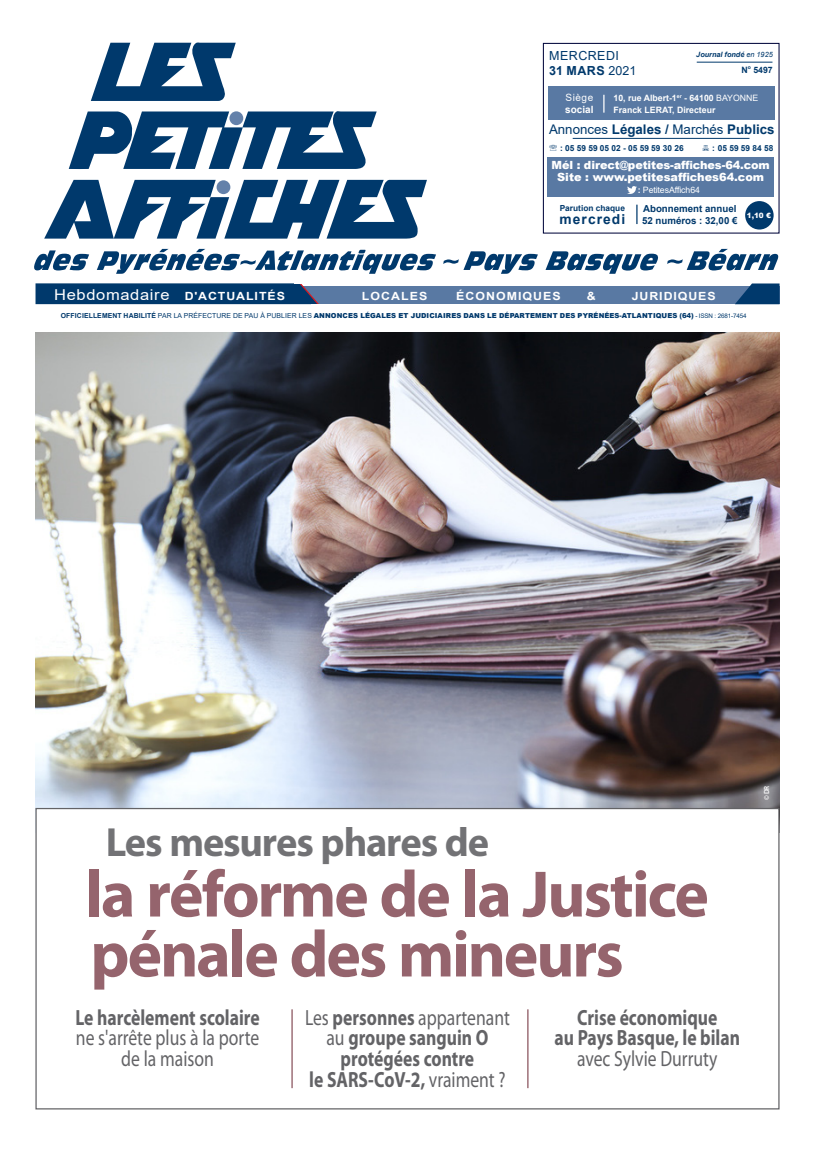
<style>
.page{position:relative;width:815px;height:1150px;background:#fff}
.page>*{position:absolute;margin:0;border:0;box-sizing:border-box;transform-origin:0 0}
.t1{font:700 66.25px/59.9px "Myriad Pro";letter-spacing:-.035em;color:#8a535d}
.t2{font:700 40.88px "Myriad Pro";letter-spacing:-.025em;color:#636366}
.t3{font:700 22px/20.6px "Myriad Pro";color:#636366;text-align:center;scale:.8 1}
.t4{font:22px/20.6px "Myriad Pro";color:#636366;text-align:center;scale:.8 1}
.t5{font:15px "Arial";letter-spacing:.04em;color:#fff;scale:1.1 1}
.t6{font:700 13.75px "Arial";letter-spacing:.08em;color:#00396c}
.t7{font:13.25px "Arial";color:#00396c}
.t8{font:12.5px/15px "Arial";color:#00396c}
.t9{font:900 11.25px/11.9px "Arial";letter-spacing:-.005em;color:#fff;text-align:center}
.t10{font:700 11.25px "Arial";letter-spacing:.085em;color:#fff;scale:1.1 1}
.t11{font:700 10px "Arial";color:#fff}
.t12{font:10px "Arial";letter-spacing:.06em;color:#fff}
.t13{font:700 9.75px/12.5px "Arial";color:#00396c}
.t14{font:700 8.75px/12px "Arial";color:#fff}
.t15{font:8.75px "Arial";letter-spacing:-.01em;color:#fff}
.t16{font:700 8.75px "Arial";color:#00396c}
.t17{font:700 8.38px "Arial";color:#00396c}
.t18{font:600 7.5px "Myriad Pro";color:#fff;scale:.93 1}
.t19{font:italic 700 7.25px "Arial";color:#00396c}
.t20{font:900 7.25px "Arial";color:#fff}
.t21{font:900 6.88px "Arial";letter-spacing:.015em;color:#00396c}
.s1{font-weight:700}
.s2{font-weight:400}
.s3{font-weight:700;font-size:11.25px}
.s4{font-weight:400;font-size:6.25px}
</style>
<div class="page">
<img style="left:35px;top:333px;width:745px;height:475px">
<div style="left:35px;top:808px;width:745px;height:301px;background:#fff;border:1px solid #636366"></div>
<div style="left:291px;top:286px;width:489px;height:18px;background:#5979a3"></div>
<svg style="left:735px;top:283px;width:45px;height:21px"></svg>
<svg style="left:91px;top:43px;width:145px;height:58px"></svg>
<svg style="left:44px;top:180px;width:383px;height:59px"></svg>
<svg style="left:69px;top:111px;width:308px;height:58px"></svg>
<div style="left:229px;top:111px;width:14px;height:14px;background:#6481aa;border-radius:50%"></div>
<div style="left:217px;top:180px;width:13px;height:14px;background:#6481aa;border-radius:50%"></div>
<svg style="left:34px;top:250px;width:55px;height:20px"></svg>
<svg style="left:546px;top:251px;width:112px;height:23px"></svg>
<svg style="left:667px;top:249px;width:111px;height:21px"></svg>
<svg style="left:443px;top:251px;width:95px;height:23px"></svg>
<svg style="left:97px;top:249px;width:339px;height:25px"></svg>
<div style="left:543px;top:43px;width:237px;height:191px;border:1px solid #00063b"></div>
<div style="left:547px;top:157px;width:227px;height:40px;background:#5979a3"></div>
<div style="left:548px;top:86px;width:227px;height:34px;background:#5979a3"></div>
<svg style="left:636px;top:205px;width:2px;height:19px"></svg>
<hr style="left:697px;top:62px;width:75px;height:1px;background:#00396c">
<hr style="left:573px;top:138px;width:176px;height:1px;background:#00396c">
<svg style="left:603px;top:95px;width:2px;height:18px"></svg>
<svg style="left:627px;top:186px;width:9px;height:7px"></svg>
<div style="left:745px;top:201px;width:29px;height:29px;background:#00396c;border-radius:50%"></div>
<svg style="left:36px;top:283px;width:283px;height:22px;background:#134675"></svg>
<div style="left:311px;top:304px;width:19px;height:5px;background:#fff"></div>
<hr style="left:291px;top:1009px;width:2px;height:79px;background:#8a535d">
<hr style="left:527px;top:1009px;width:1px;height:79px;background:#8a535d">
<h3 class="t8" style="left:549px;top:48px;width:89px">Mercredi<br><span class="s1">31 MARS</span> 2021</h3>
<p class="t14" style="left:613px;top:92px;width:146px">10, rue Albert-1<sup>er</sup> - 64100 <span class="s2">BAYONNE<br></span>Franck LERAT, Directeur</p>
<p class="t19" style="left:696px;top:50px;width:78px">Journal fondé <span class="s2">en 1925</span></p>
<p class="t16" style="left:741px;top:64px;width:33px">N<sup>o</sup> 5497</p>
<h3 class="t12" style="left:565px;top:90px;width:29px">Siège</h3>
<h3 class="t11" style="left:565px;top:102px;width:30px">social</h3>
<h3 class="t7" style="left:549px;top:120px;width:227px">Annonces <span class="s1">Légales /</span> Marchés <span class="s1">Publics</span></h3>
<p class="t17" style="left:560px;top:142px;width:125px">: 05 59 59 05 02 - 05 59 59 30 26</p>
<p class="t17" style="left:712px;top:142px;width:63px">: 05 59 59 84 58</p>
<h3 class="t9" style="left:552px;top:159px;width:220px">Mél : direct@petites-affiches-64.com<br>Site : www.petitesaffiches64.com</h3>
<p class="t15" style="left:638px;top:184px;width:64px"><span class="s1">:</span> PetitesAffich64</p>
<p class="t20" style="left:747px;top:210px;width:25px">1,10 €</p>
<p class="t17" style="left:560px;top:202px;width:67px">Parution chaque</p>
<h3 class="t6" style="left:559px;top:209px;width:67px">mercredi</h3>
<h3 class="t13" style="left:642px;top:202px;width:97px">Abonnement annuel<br>52 numéros : 32,00 €</h3>
<h3 class="t5" style="left:54px;top:285px;width:211px">Hebdomadaire <span class="s3">D'ACTUALITÉS</span></h3>
<h3 class="t10" style="left:362px;top:288px;width:61px">LOCALES</h3>
<h3 class="t10" style="left:456px;top:288px;width:10px">économi</h3>
<h3 class="t10" style="left:523px;top:288px;width:36px">queS</h3>
<h3 class="t10" style="left:587px;top:288px;width:10px">&amp;</h3>
<h3 class="t10" style="left:632px;top:288px;width:78px">juridiqueS</h3>
<p class="t21" style="left:61px;top:311px;width:687px"><span class="s1">OFFICIELLEMENT HABILITÉ</span> <span class="s2">PAR LA PRÉFECTURE DE PAU à PUBLIER LES</span> ANNONCES LÉGALES ET JUDICIAIRES DANS LE DÉPARTEMENT DES PYRÉNÉES-ATLANTIQUES (64) <span class="s4">- ISSN : 2681-7454</span></p>
<h2 class="t2" style="left:105px;top:816px;width:385px">Les mesures phares de</h2>
<h1 class="t1" style="left:85px;top:862px;width:625px">la réforme de la Justice pénale des mineurs</h1>
<h3 class="t3" style="left:75px;top:1006px;width:232px">Le harcèlement scolaire</h3>
<h3 class="t4" style="left:76px;top:1027px;width:231px">ne s'arrête plus à la porte de la maison</h3>
<h3 class="t3" style="left:305px;top:1006px;width:258px"><span class="s2">Les</span> personnes <span class="s2">appartenant au</span> groupe sanguin O protégées contre<br>le SARS-CoV-2, <span class="s2">vraiment ?</span></h3>
<h3 class="t3" style="left:555px;top:1006px;width:233px">Crise économique<br>au Pays Basque, le bilan</h3>
<h3 class="t4" style="left:577px;top:1048px;width:177px">avec Sylvie Durruty</h3>
<p class="t18" style="left:762px;top:800px;width:17px;rotate:-90deg">© DR</p>
</div>
